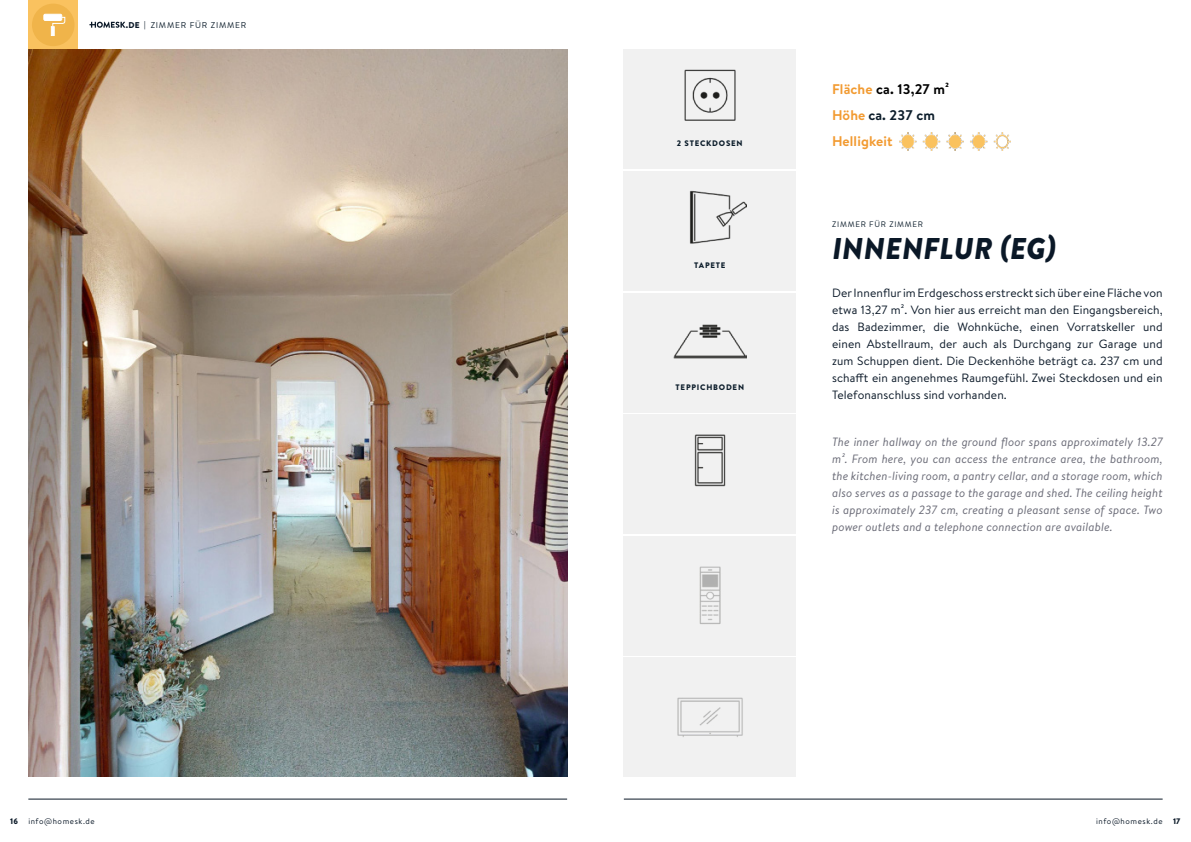
<style>
.page{position:relative;width:1191px;height:842px;background:#fff}
.page>*{position:absolute;margin:0;border:0;box-sizing:border-box;transform-origin:0 0}
.Notes{font:italic 900 30px "Brandon Text";letter-spacing:.015em;color:#0a1827}
.Fließtext{font:700 14px "Brandon Text";letter-spacing:.01em;color:#000}
.Fließtext-2{font:700 14px "Brandon Text";letter-spacing:.01em;color:#0c1d2b}
.Fließtext-3{font:700 14px "Brandon Text";letter-spacing:.01em;color:#f29b32}
.Notes-2{font:12px/17px "Brandon Text";letter-spacing:.01em;color:#0a1827;text-align:justify}
.Notes-3{font:italic 12px/17px "Brandon Text";letter-spacing:.01em;color:#696a76;text-align:justify}
.Fließtext-4{font:8.4px "Brandon Text";letter-spacing:.095em;color:#0c1d2b}
.t1{font:900 8.4px "Brandon Text";color:#0a1827}
.Fließtext-5{font:900 8px "Brandon Text";letter-spacing:.095em;color:#0c1d2b}
.t2{font:8px "Brandon Text";letter-spacing:.075em;color:#0a1827}
.Fließtext-6{font:8px "Brandon Text";letter-spacing:.095em;color:#0c1d2b}
.t3{font:900 8px "Brandon Text";color:#0a1827}
.s1{font-weight:900;color:#0a1827}
.s2{color:#f29b32}
</style>
<div class="page">
<svg style="left:89px;top:22px;width:36px;height:6px"></svg>
<div style="left:28px;top:0;width:50px;height:50px;background:#fac25f"></div>
<div style="left:32px;top:4px;width:42px;height:42px;background:#f0b44a;border-radius:50%"></div>
<div style="left:44px;top:14px;width:18px;height:6px;background:#fff"></div>
<div style="left:43px;top:14px;width:19px;height:7px;border:1px solid #fff"></div>
<svg style="left:51px;top:26px;width:4px;height:10px"></svg>
<svg style="left:52px;top:16px;width:14px;height:11px"></svg>
<hr style="left:28px;top:799px;width:539px;height:1px;background:#0a1827">
<hr style="left:624px;top:799px;width:538px;height:1px;background:#0a1827">
<img style="left:28px;top:50px;width:539px;height:727px">
<div style="left:624px;top:50px;width:172px;height:119px;background:#f1f1f1"></div>
<div style="left:624px;top:171px;width:172px;height:120px;background:#f1f1f1"></div>
<div style="left:624px;top:414px;width:172px;height:120px;background:#f1f1f1"></div>
<div style="left:624px;top:293px;width:172px;height:119px;background:#f1f1f1"></div>
<div style="left:624px;top:536px;width:172px;height:119px;background:#f1f1f1"></div>
<div style="left:624px;top:657px;width:172px;height:120px;background:#f1f1f1"></div>
<img style="left:899px;top:133px;width:111px;height:17px">
<img style="left:673px;top:324px;width:73px;height:35px">
<img style="left:684px;top:69px;width:52px;height:52px">
<img style="left:699px;top:566px;width:22px;height:58px">
<img style="left:677px;top:697px;width:66px;height:40px">
<img style="left:694px;top:434px;width:32px;height:53px">
<img style="left:689px;top:190px;width:57px;height:54px">
<p class="Fließtext-4" style="left:144px;top:19px;width:104px"><span class="s1">|</span> ZIMMER FÜR ZIMMER</p>
<p class="t1" style="left:126px;top:19px;width:15px">.DE</p>
<p class="Fließtext-5" style="left:677px;top:138px;width:67px">2 STECKDOSEN</p>
<p class="Fließtext-5" style="left:694px;top:260px;width:33px">TAPETE</p>
<p class="Fließtext-5" style="left:675px;top:381px;width:70px">TEPPICHBODEN</p>
<p class="Fließtext" style="left:832px;top:80px;width:118px"><span class="s2">Fläche</span> ca. 13,27 m²</p>
<p class="Fließtext-2" style="left:832px;top:106px;width:104px"><span class="s2">Höhe</span> ca. 237 cm</p>
<p class="Fließtext-3" style="left:832px;top:132px;width:62px">Helligkeit</p>
<p class="Fließtext-6" style="left:832px;top:219px;width:92px">ZIMMER FÜR ZIMMER</p>
<p class="Notes" style="left:832px;top:227px;width:225px">INNENFLUR (EG)</p>
<p class="Notes-2" style="left:832px;top:284px;width:332px">Der Innenflur im Erdgeschoss erstreckt sich über eine Fläche von etwa 13,27 m². Von hier aus erreicht man den Eingangsbereich, das Badezimmer, die Wohnküche, einen Vorratskeller und einen Abstellraum, der auch als Durchgang zur Garage und zum Schuppen dient. Die Deckenhöhe beträgt ca. 237 cm und schafft ein angenehmes Raumgefühl. Zwei Steckdosen und ein Telefonanschluss sind vorhanden.</p>
<p class="Notes-3" style="left:832px;top:432px;width:332px">The inner hallway on the ground floor spans approximately 13.27 m². From here, you can access the entrance area, the bathroom, the kitchen-living room, a pantry cellar, and a storage room, which also serves as a passage to the garage and shed. The ceiling height is approximately 237 cm, creating a pleasant sense of space. Two power outlets and a telephone connection are available.</p>
<p class="t3" style="left:10px;top:815px;width:9px">16</p>
<p class="t2" style="left:28px;top:815px;width:68px">info@homesk.de</p>
<p class="t2" style="left:1096px;top:815px;width:68px">info@homesk.de</p>
<p class="t3" style="left:1173px;top:815px;width:9px">17</p>
</div>
